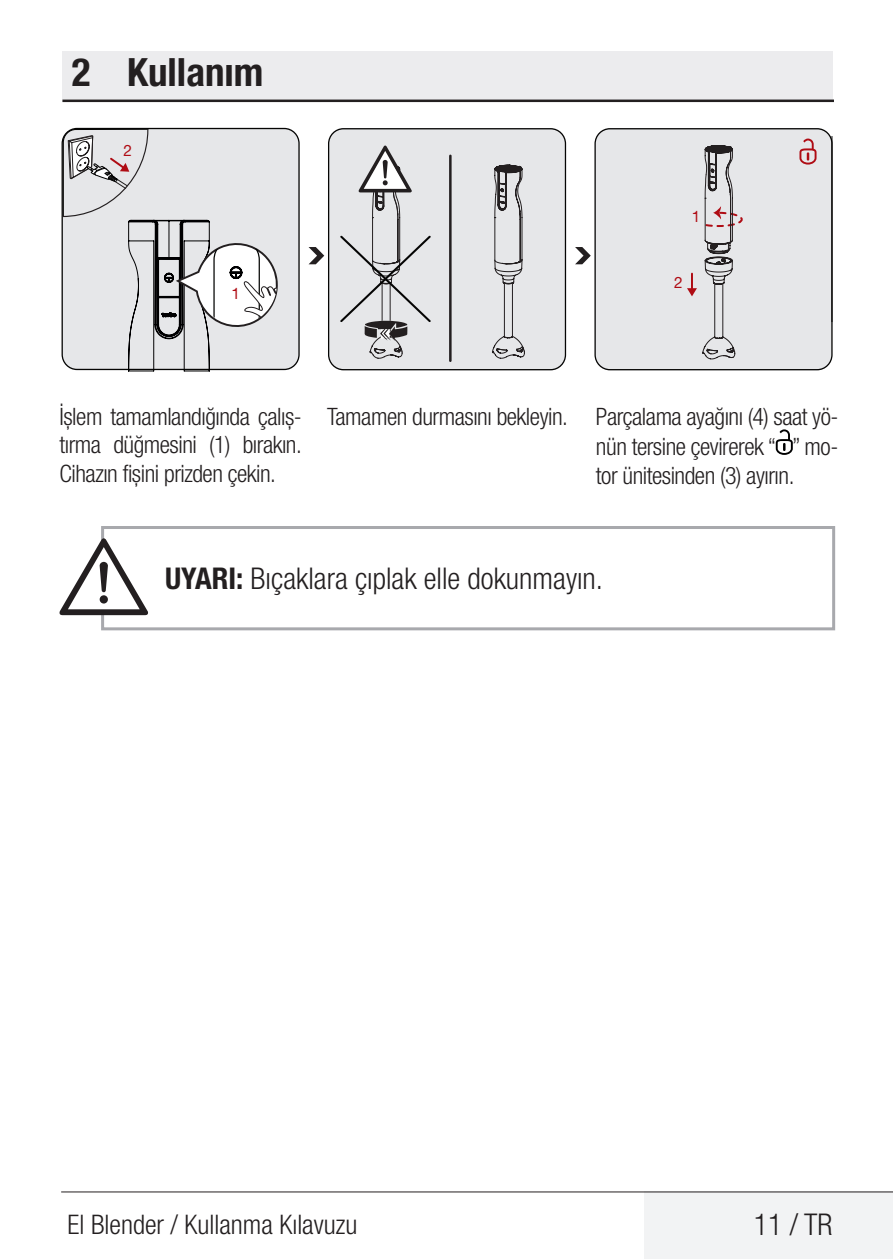
<style>
.page{position:relative;width:893px;height:1259px;background:#fff}
.page>*{position:absolute;margin:0;border:0;box-sizing:border-box;transform-origin:0 0}
.Unite_Baslik_Icerik{font:700 condensed 39px "Helvetica Neue LT Pro";color:#231f20}
.t1{font:300 condensed 30px "Helvetica Neue LT Pro";color:#231f20}
.t2{font:300 condensed 27px "Helvetica Neue LT Pro";color:#231f20}
.Görsel_Altı_Metin{font:300 condensed 24px/28.8px "Helvetica Neue LT Pro";letter-spacing:-.02em;color:#231f20;text-align:justify}
.t3{font:15.6px "Helvetica Neue LT Pro";color:#af0c14}
.s1{font-weight:700}
</style>
<div class="page">
<div style="left:644px;top:1191px;width:249px;height:68px;background:#f2f3f4"></div>
<hr style="left:61px;top:1191px;width:832px;height:1px;background:#231f20">
<div style="left:62px;top:51px;width:771px;height:50px;background:#ececee"></div>
<hr style="left:62px;top:100px;width:771px;height:2px;background:#231f20">
<svg style="left:71px;top:128px;width:229px;height:242px;background:#cbccce"></svg>
<div style="left:329px;top:129px;width:236px;height:241px;background:#e6e7e9;border-radius:15px"></div>
<div style="left:328px;top:128px;width:238px;height:242px;border:1px solid #050504;border-radius:15px"></div>
<svg style="left:309px;top:247px;width:15px;height:17px"></svg>
<div style="left:595px;top:129px;width:237px;height:241px;background:#e6e7e9;border-radius:15px"></div>
<div style="left:594px;top:128px;width:239px;height:242px;border:1px solid #050504;border-radius:15px"></div>
<svg style="left:575px;top:247px;width:16px;height:17px"></svg>
<hr style="left:449px;top:156px;width:3px;height:205px;background:#231f20">
<hr style="left:831px;top:136px;width:1px;height:186px;background:#050504">
<svg style="left:799px;top:139px;width:17px;height:26px"></svg>
<svg style="left:62px;top:129px;width:220px;height:242px;background:#d6d6d8"></svg>
<svg style="left:340px;top:146px;width:185px;height:213px"></svg>
<svg style="left:687px;top:145px;width:56px;height:214px"></svg>
<svg style="left:776px;top:429px;width:17px;height:26px"></svg>
<svg style="left:100px;top:526px;width:736px;height:105px"></svg>
<svg style="left:60px;top:538px;width:88px;height:77px"></svg>
<p class="Unite_Baslik_Icerik" style="left:72px;top:49px;width:193px">2 Kullanım</p>
<p class="t3" style="left:123px;top:141px;width:10px">2</p>
<p class="t3" style="left:232px;top:284px;width:10px">1</p>
<p class="t3" style="left:692px;top:207px;width:10px">1</p>
<p class="t3" style="left:674px;top:273px;width:10px">2</p>
<p class="Görsel_Altı_Metin" style="left:60px;top:401px;width:244px">İşlem tamamlandığında çalış&shy;tırma düğmesini (1) bırakın.<br>Cihazın fişini prizden çekin.</p>
<p class="Görsel_Altı_Metin" style="left:327px;top:401px;width:242px">Tamamen durmasını bekleyin.</p>
<p class="Görsel_Altı_Metin" style="left:596px;top:401px;width:244px;line-height:29.7px">Parçalama ayağını (4) saat yö&shy;nün tersine çevirerek “ ” mo&shy;tor ünitesinden (3) ayırın.</p>
<p class="t1" style="left:165px;top:561px;width:440px"><span class="s1">UYARI:</span> Bıçaklara çıplak elle dokunmayın.</p>
<p class="t2" style="left:68px;top:1209px;width:291px">El Blender / Kullanma Kılavuzu</p>
<p class="t1" style="left:754px;top:1207px;width:80px">11 / TR</p>
</div>
